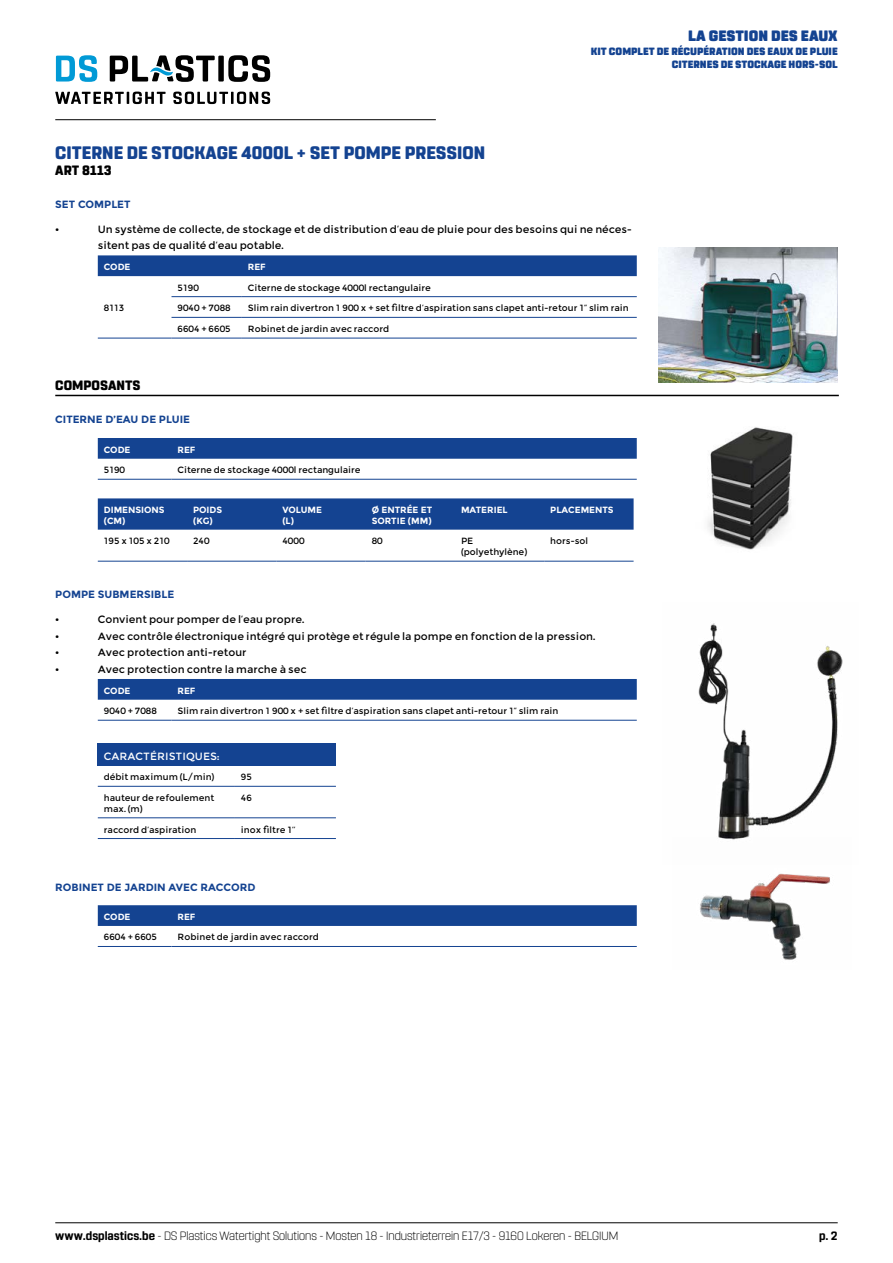
<style>
.page{position:relative;width:893px;height:1263px;background:#fff}
.page>*{position:absolute;margin:0;border:0;box-sizing:border-box;transform-origin:0 0}
.grote_titel{font:800 18px "Rohn Rounded";color:#144391}
.t1{font:900 15px "Rohn Rounded";color:#144391}
.t2{font:800 13.5px "Rohn Rounded";color:#000}
.t3{font:300 12px "Rohn Rounded";color:#000}
.t4{font:700 12px "Rohn Rounded";color:#000}
.t5{font:10.5px/16.5px "Montserrat";color:#000}
.titel_opsomming{font:700 10.5px "Montserrat";color:#144391}
.t6{font:900 10.5px/13.5px "Rohn Rounded";color:#144391;text-align:right}
.inhoud_tabel{font:10.5px "Montserrat";color:#fff}
.inhoud_tabel-2{font:9px "Montserrat";color:#000}
.HEADER_TABEL{font:700 9px/10.5px "Montserrat";color:#fff}
.tabelinhoud{font:9px/10.8px "Montserrat";color:#000}
.s1{font-weight:700}
</style>
<div class="page">
<hr style="left:55px;top:119px;width:381px;height:1px;background:#000">
<svg style="left:56px;top:55px;width:41px;height:27px"></svg>
<svg style="left:55px;top:92px;width:215px;height:12px"></svg>
<svg style="left:110px;top:55px;width:160px;height:27px"></svg>
<hr style="left:55px;top:1222px;width:783px;height:1px;background:#000">
<div style="left:98px;top:255px;width:539px;height:21px;background:#144391"></div>
<hr style="left:171px;top:296px;width:71px;height:1px;background:#144391">
<hr style="left:171px;top:317px;width:71px;height:1px;background:#144391">
<hr style="left:98px;top:338px;width:73px;height:1px;background:#144391">
<hr style="left:171px;top:338px;width:71px;height:1px;background:#144391">
<hr style="left:242px;top:338px;width:395px;height:1px;background:#144391">
<hr style="left:242px;top:296px;width:395px;height:1px;background:#144391">
<hr style="left:242px;top:317px;width:395px;height:1px;background:#144391">
<div style="left:98px;top:438px;width:535px;height:21px;background:#144391"></div>
<hr style="left:98px;top:479px;width:73px;height:1px;background:#144391">
<hr style="left:171px;top:479px;width:466px;height:1px;background:#144391">
<div style="left:98px;top:498px;width:535px;height:32px;background:#144391"></div>
<hr style="left:98px;top:561px;width:89px;height:1px;background:#144391">
<hr style="left:187px;top:561px;width:89px;height:1px;background:#144391">
<hr style="left:276px;top:561px;width:90px;height:1px;background:#144391">
<hr style="left:366px;top:561px;width:89px;height:1px;background:#144391">
<hr style="left:455px;top:561px;width:89px;height:1px;background:#144391">
<hr style="left:544px;top:561px;width:90px;height:1px;background:#144391">
<div style="left:98px;top:679px;width:539px;height:21px;background:#144391"></div>
<hr style="left:98px;top:720px;width:73px;height:1px;background:#144391">
<hr style="left:171px;top:720px;width:466px;height:1px;background:#144391">
<div style="left:98px;top:743px;width:238px;height:22px;background:#144391"></div>
<hr style="left:98px;top:786px;width:137px;height:1px;background:#144391">
<hr style="left:98px;top:817px;width:137px;height:1px;background:#144391">
<hr style="left:98px;top:838px;width:137px;height:1px;background:#144391">
<hr style="left:235px;top:786px;width:101px;height:1px;background:#144391">
<hr style="left:235px;top:817px;width:101px;height:1px;background:#144391">
<hr style="left:235px;top:838px;width:101px;height:1px;background:#144391">
<svg style="left:98px;top:905px;width:539px;height:21px;background:#174592"></svg>
<hr style="left:98px;top:946px;width:73px;height:1px;background:#144391">
<hr style="left:171px;top:946px;width:466px;height:1px;background:#144391">
<img style="left:698px;top:623px;width:145px;height:215px">
<img style="left:658px;top:248px;width:180px;height:135px">
<hr style="left:55px;top:395px;width:784px;height:1px;background:#000">
<div style="left:633px;top:406px;width:225px;height:179px;background:#fff"></div>
<img style="left:707px;top:427px;width:86px;height:123px">
<img style="left:700px;top:838px;width:130px;height:122px">
<p class="grote_titel" style="left:55px;top:142px;width:431px">CITERNE DE STOCKAGE 4000L + SET POMPE PRESSION</p>
<p class="t2" style="left:55px;top:162px;width:58px">ART 8113</p>
<h2 class="t1" style="left:688px;top:27px;width:151px">LA GESTION DES EAUX</h2>
<p class="t6" style="left:591px;top:44px;width:248px">KIT COMPLET DE RÉCUPÉRATION DES EAUX DE PLUIE<br>CITERNES DE STOCKAGE HORS-SOL</p>
<p class="titel_opsomming" style="left:55px;top:198px;width:77px">SET COMPLET</p>
<p class="t5" style="left:55px;top:221px;width:6px">•</p>
<p class="t5" style="left:98px;top:221px;width:536px">Un système de collecte, de stockage et de distribution d’eau de pluie pour des besoins qui ne néces&shy;sitent pas de qualité d’eau potable.</p>
<p class="HEADER_TABEL" style="left:104px;top:262px;width:28px">CODE</p>
<p class="HEADER_TABEL" style="left:248px;top:262px;width:19px">REF</p>
<p class="inhoud_tabel-2" style="left:104px;top:303px;width:22px">8113</p>
<p class="inhoud_tabel-2" style="left:177px;top:282px;width:23px">5190</p>
<p class="inhoud_tabel-2" style="left:248px;top:282px;width:185px">Citerne de stockage 4000l rectangulaire</p>
<p class="inhoud_tabel-2" style="left:177px;top:303px;width:55px">9040 + 7088</p>
<p class="inhoud_tabel-2" style="left:248px;top:303px;width:382px">Slim rain divertron 1 900 x + set filtre d’aspiration sans clapet anti-retour 1” slim rain</p>
<p class="inhoud_tabel-2" style="left:177px;top:323px;width:55px">6604 + 6605</p>
<p class="inhoud_tabel-2" style="left:248px;top:323px;width:143px">Robinet de jardin avec raccord</p>
<p class="t2" style="left:55px;top:378px;width:87px">COMPOSANTS</p>
<p class="titel_opsomming" style="left:55px;top:413px;width:136px">CITERNE D’EAU DE PLUIE</p>
<p class="HEADER_TABEL" style="left:104px;top:444px;width:28px">CODE</p>
<p class="HEADER_TABEL" style="left:177px;top:444px;width:19px">REF</p>
<p class="inhoud_tabel-2" style="left:104px;top:464px;width:23px">5190</p>
<p class="inhoud_tabel-2" style="left:177px;top:464px;width:185px">Citerne de stockage 4000l rectangulaire</p>
<p class="HEADER_TABEL" style="left:104px;top:505px;width:62px">DIMENSIONS</p>
<p class="HEADER_TABEL" style="left:104px;top:515px;width:23px">(CM)</p>
<p class="HEADER_TABEL" style="left:193px;top:505px;width:31px">POIDS</p>
<p class="HEADER_TABEL" style="left:193px;top:515px;width:21px">(KG)</p>
<p class="HEADER_TABEL" style="left:282px;top:505px;width:41px">VOLUME</p>
<p class="HEADER_TABEL" style="left:282px;top:515px;width:13px">(L)</p>
<p class="HEADER_TABEL" style="left:372px;top:505px;width:62px">Ø ENTRÉE ET<br>SORTIE (MM)</p>
<p class="HEADER_TABEL" style="left:461px;top:505px;width:48px">MATERIEL</p>
<p class="HEADER_TABEL" style="left:550px;top:505px;width:65px">PLACEMENTS</p>
<p class="inhoud_tabel-2" style="left:104px;top:536px;width:68px">195 x 105 x 210</p>
<p class="inhoud_tabel-2" style="left:193px;top:536px;width:18px">240</p>
<p class="inhoud_tabel-2" style="left:282px;top:536px;width:24px">4000</p>
<p class="inhoud_tabel-2" style="left:372px;top:536px;width:13px">80</p>
<p class="inhoud_tabel-2" style="left:461px;top:536px;width:14px">PE</p>
<p class="inhoud_tabel-2" style="left:461px;top:546px;width:68px">(polyethylène)</p>
<p class="inhoud_tabel-2" style="left:550px;top:536px;width:39px">hors-sol</p>
<p class="titel_opsomming" style="left:55px;top:588px;width:121px">POMPE SUBMERSIBLE</p>
<p class="t5" style="left:55px;top:611px;width:6px">•</p>
<p class="t5" style="left:98px;top:611px;width:208px">Convient pour pomper de l’eau propre.</p>
<p class="t5" style="left:55px;top:628px;width:6px">•</p>
<p class="t5" style="left:98px;top:628px;width:499px">Avec contrôle électronique intégré qui protège et régule la pompe en fonction de la pression.</p>
<p class="t5" style="left:55px;top:644px;width:6px">•</p>
<p class="t5" style="left:98px;top:644px;width:150px">Avec protection anti-retour</p>
<p class="t5" style="left:55px;top:661px;width:6px">•</p>
<p class="t5" style="left:98px;top:661px;width:210px">Avec protection contre la marche à sec</p>
<p class="HEADER_TABEL" style="left:104px;top:685px;width:28px">CODE</p>
<p class="HEADER_TABEL" style="left:177px;top:685px;width:19px">REF</p>
<p class="inhoud_tabel-2" style="left:104px;top:705px;width:55px">9040 + 7088</p>
<p class="inhoud_tabel-2" style="left:177px;top:705px;width:382px">Slim rain divertron 1 900 x + set filtre d’aspiration sans clapet anti-retour 1” slim rain</p>
<p class="inhoud_tabel" style="left:104px;top:749px;width:117px">CARACTÉRISTIQUES:</p>
<p class="tabelinhoud" style="left:104px;top:772px;width:112px">débit maximum (L/min)</p>
<p class="tabelinhoud" style="left:241px;top:772px;width:13px">95</p>
<p class="tabelinhoud" style="left:104px;top:792px;width:112px">hauteur de refoulement max. (m)</p>
<p class="tabelinhoud" style="left:241px;top:792px;width:13px">46</p>
<p class="tabelinhoud" style="left:104px;top:824px;width:94px">raccord d’aspiration</p>
<p class="tabelinhoud" style="left:241px;top:824px;width:56px">inox filtre 1’’</p>
<p class="titel_opsomming" style="left:55px;top:881px;width:202px">ROBINET DE JARDIN AVEC RACCORD</p>
<p class="HEADER_TABEL" style="left:104px;top:911px;width:28px">CODE</p>
<p class="HEADER_TABEL" style="left:177px;top:911px;width:19px">REF</p>
<p class="inhoud_tabel-2" style="left:104px;top:932px;width:55px">6604 + 6605</p>
<p class="inhoud_tabel-2" style="left:177px;top:932px;width:143px">Robinet de jardin avec raccord</p>
<h3 class="t3" style="left:55px;top:1229px;width:565px"><span class="s1">www.dsplastics.be</span> - DS Plastics Watertight Solutions - Mosten 18 - Industrieterrein E17/3 - 9160 Lokeren - BELGIUM</h3>
<h3 class="t4" style="left:819px;top:1229px;width:20px">p. 2</h3>
</div>
